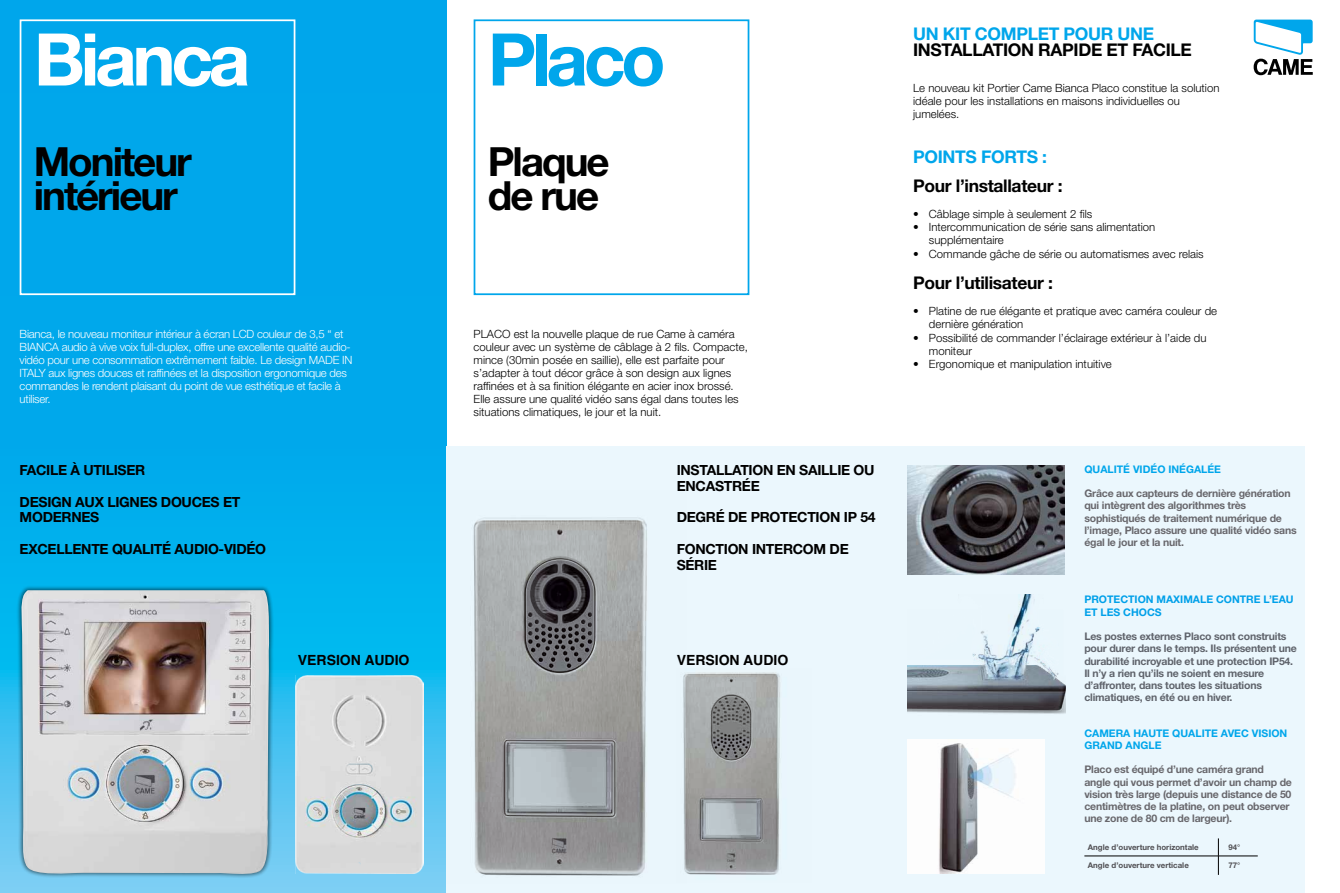
<style>
.page{position:relative;width:1340px;height:893px;background:#fff}
.page>*{position:absolute;margin:0;border:0;box-sizing:border-box;transform-origin:0 0}
.t1{font:700 72.71px "Helvetica Neue LT Pro";letter-spacing:-.06em;color:#fff}
.t2{font:700 72.71px "Helvetica Neue LT Pro";letter-spacing:-.06em;color:#00a6eb}
.t3{font:700 40.25px/34.1px "Helvetica Neue LT Pro";letter-spacing:-.05em;color:#000}
.t4{font:700 17.5px "Helvetica Neue LT Pro";letter-spacing:-.02em;color:#000}
.t5{font:700 17.5px "Helvetica Neue LT Pro";letter-spacing:-.02em;color:#00a6eb}
.t6{font:700 14px/15.8px "Helvetica Neue LT Pro";letter-spacing:-.02em;color:#000}
.t7{font:700 14px "Helvetica";color:#000}
.t8{font:300 11.38px/13.1px "Helvetica Neue LT Pro";color:#000}
.t9{font:300 11.38px/13.1px "Helvetica Neue LT Pro";letter-spacing:-.02em;color:#fff}
.t10{font:700 10.5px/12.2px "Helvetica Neue LT Pro";letter-spacing:-.02em;color:#68676c}
.t11{font:700 10.5px/12.2px "Helvetica Neue LT Pro";color:#00a6eb}
.t12{font:700 7.88px "Helvetica Neue LT Pro";color:#504f53}
</style>
<div class="page">
<svg style="left:0;top:0;width:446px;height:893px;background:#06abec"></svg>
<div style="left:446px;top:446px;width:859px;height:447px;background:#ebf7fd"></div>
<div style="left:20px;top:19px;width:275px;height:276px;border:2px solid #fff"></div>
<div style="left:473px;top:19px;width:276px;height:276px;border:2px solid #00a6eb"></div>
<svg style="left:1253px;top:20px;width:59px;height:55px"></svg>
<div style="left:16px;top:585px;width:258px;height:294px;background:#000;opacity:.5"></div>
<img style="left:20px;top:590px;width:251px;height:286px">
<img style="left:473px;top:517px;width:174px;height:359px">
<img style="left:907px;top:465px;width:157px;height:109px">
<img style="left:907px;top:739px;width:137px;height:134px">
<hr style="left:1084px;top:856px;width:134px;height:1px;background:#000">
<hr style="left:1218px;top:856px;width:39px;height:1px;background:#000">
<svg style="left:1218px;top:838px;width:1px;height:37px"></svg>
<img style="left:683px;top:672px;width:97px;height:203px">
<img style="left:295px;top:676px;width:129px;height:197px">
<img style="left:908px;top:594px;width:157px;height:120px">
<h1 class="t1" style="left:34px;top:14px;width:218px">Bianca</h1>
<h2 class="t3" style="left:34px;top:143px;width:160px">Moniteur intérieur</h2>
<p class="t9" style="left:20px;top:327px;width:334px">Bianca, le nouveau moniteur intérieur à écran LCD couleur de 3,5 “ et BIANCA audio à vive voix full-duplex, offre une excellente qualité audio&shy;vidéo pour une consommation extrêmement faible. Le design MADE IN ITALY aux lignes douces et raffinées et la disposition ergonomique des commandes le rendent plaisant du point de vue esthétique et facile à utiliser.</p>
<p class="t6" style="left:20px;top:462px;width:127px">FACILE À UTILISER</p>
<p class="t6" style="left:20px;top:493px;width:222px">DESIGN AUX LIGNES DOUCES ET<br>MODERNES</p>
<p class="t6" style="left:20px;top:541px;width:248px">EXCELLENTE QUALITÉ AUDIO-VIDÉO</p>
<h1 class="t2" style="left:488px;top:14px;width:179px">Placo</h1>
<h2 class="t3" style="left:488px;top:143px;width:123px">Plaque de rue</h2>
<p class="t8" style="left:473px;top:327px;width:276px">PLACO est la nouvelle plaque de rue Came à caméra couleur avec un système de câblage à 2 fils. Compacte, mince (30min posée en saillie), elle est parfaite pour s’adapter à tout décor grâce à son design aux lignes raffinées et à sa finition élégante en acier inox brossé.<br>Elle assure une qualité vidéo sans égal dans toutes les situations climatiques, le jour et la nuit.</p>
<p class="t6" style="left:676px;top:462px;width:199px">INSTALLATION EN SAILLIE OU<br>ENCASTRÉE</p>
<p class="t6" style="left:676px;top:509px;width:200px">DEGRÉ DE PROTECTION IP 54</p>
<p class="t6" style="left:676px;top:541px;width:174px">FONCTION INTERCOM DE<br>SÉRIE</p>
<p class="t7" style="left:298px;top:649px;width:113px">VERSION AUDIO</p>
<p class="t7" style="left:676px;top:649px;width:113px">VERSION AUDIO</p>
<h3 class="t5" style="left:913px;top:22px;width:242px">UN KIT COMPLET POUR UNE</h3>
<h3 class="t4" style="left:913px;top:38px;width:280px">INSTALLATION RAPIDE ET FACILE</h3>
<p class="t8" style="left:913px;top:81px;width:308px">Le nouveau kit Portier Came Bianca Placo constitue la solution idéale pour les installations en maisons individuelles ou jumelées.</p>
<h3 class="t5" style="left:913px;top:146px;width:135px">POINTS FORTS :</h3>
<h3 class="t4" style="left:913px;top:175px;width:151px">Pour l’installateur :</h3>
<p class="t8" style="left:913px;top:207px;width:181px">• Câblage simple à seulement 2 fils</p>
<p class="t8" style="left:929px;top:220px;width:228px;text-indent:-16px">• Intercommunication de série sans alimentation supplémentaire</p>
<p class="t8" style="left:913px;top:247px;width:292px">• Commande gâche de série ou automatismes avec relais</p>
<h3 class="t4" style="left:913px;top:272px;width:141px">Pour l’utilisateur :</h3>
<p class="t8" style="left:929px;top:304px;width:290px;text-indent:-16px">• Platine de rue élégante et pratique avec caméra couleur de dernière génération</p>
<p class="t8" style="left:929px;top:331px;width:279px;text-indent:-16px">• Possibilité de commander l’éclairage extérieur à l’aide du moniteur</p>
<p class="t8" style="left:913px;top:357px;width:200px">• Ergonomique et manipulation intuitive</p>
<p class="t11" style="left:1084px;top:462px;width:138px">QUALITÉ VIDÉO INÉGALÉE</p>
<p class="t10" style="left:1084px;top:487px;width:214px">Grâce aux capteurs de dernière génération qui intègrent des algorithmes très sophistiqués de traitement numérique de l’image, Placo assure une qualité vidéo sans égal le jour et la nuit.</p>
<p class="t11" style="left:1084px;top:593px;width:211px">PROTECTION MAXIMALE CONTRE L’EAU<br>ET LES CHOCS</p>
<p class="t10" style="left:1084px;top:630px;width:214px">Les postes externes Placo sont construits pour durer dans le temps. Ils présentent une durabilité incroyable et une protection IP54.<br>Il n’y a rien qu’ils ne soient en mesure d’affronter, dans toutes les situations climatiques, en été ou en hiver.</p>
<p class="t11" style="left:1084px;top:726px;width:204px">CAMERA HAUTE QUALITE AVEC VISION<br>GRAND ANGLE</p>
<p class="t10" style="left:1084px;top:763px;width:209px">Placo est équipé d’une caméra grand angle qui vous permet d’avoir un champ de vision très large (depuis une distance de 50 centimètres de la platine, on peut observer une zone de 80 cm de largeur).</p>
<p class="t12" style="left:1087px;top:842px;width:112px">Angle d’ouverture horizontale</p>
<p class="t12" style="left:1228px;top:842px;width:13px">94°</p>
<p class="t12" style="left:1087px;top:860px;width:102px">Angle d’ouverture verticale</p>
<p class="t12" style="left:1228px;top:860px;width:13px">77°</p>
</div>
